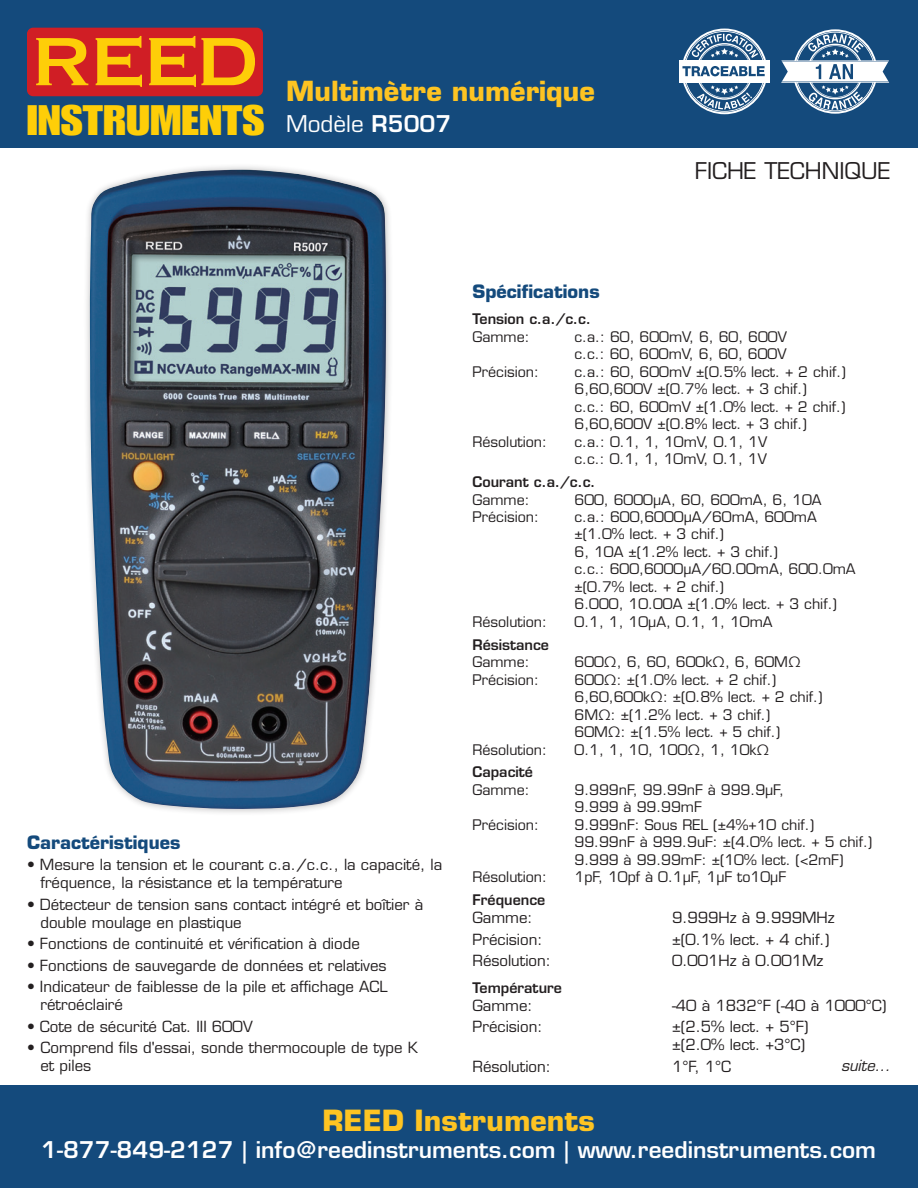
<style>
.page{position:relative;width:918px;height:1188px;background:#fff}
.page>*{position:absolute;margin:0;border:0;box-sizing:border-box;transform-origin:0 0}
.t1{font:41.7px "Impact LT Std";color:#fece08;scale:1.19 1}
.t2{font:700 28.5px "Eurostile LT Std";color:#fec422}
.t3{font:700 27px "Eurostile LT Std";color:#fec422}
.t4{font:600 22.5px "Eurostile LT Std";color:#fff}
.t5{font:22.5px "Eurostile LT Std";color:#231f20}
.t6{font:22.5px "Eurostile LT Std";color:#fff}
.t7{font:700 18px "Eurostile LT Std";color:#144a7c}
.t8{font:15px/18px "Eurostile LT Std";color:#231f20}
.t9{font:italic 15px "Eurostile LT Std";color:#231f20}
.t10{font:14.25px/17.4px "Eurostile LT Std";color:#231f20}
.t11{font:600 14.25px "Eurostile LT Std";color:#231f20}
.s1{font-weight:600}
</style>
<div class="page">
<div style="left:0;top:0;width:918px;height:148px;background:#144a7c"></div>
<div style="left:0;top:1085px;width:918px;height:103px;background:#144a7c"></div>
<svg style="left:781px;top:29px;width:108px;height:85px"></svg>
<div style="left:27px;top:28px;width:236px;height:68px;background:#d01e25;border-radius:6px"></div>
<svg style="left:36px;top:38px;width:52px;height:47px"></svg>
<svg style="left:96px;top:36px;width:46px;height:51px"></svg>
<svg style="left:149px;top:36px;width:106px;height:51px"></svg>
<div style="left:83px;top:162px;width:310px;height:654px;background:#231f20;opacity:.3"></div>
<img style="left:90px;top:170px;width:296px;height:639px">
<svg style="left:683px;top:83px;width:83px;height:31px"></svg>
<div style="left:679px;top:62px;width:91px;height:19px;background:#fff"></div>
<hr style="left:679px;top:60px;width:91px;height:1px;background:#fff">
<hr style="left:679px;top:82px;width:91px;height:1px;background:#fff">
<svg style="left:682px;top:29px;width:84px;height:47px"></svg>
<h1 class="t1" style="left:27px;top:96px;width:201px">INSTRUMENTS</h1>
<h3 class="t3" style="left:286px;top:75px;width:310px">Multimètre numérique</h3>
<h3 class="t6" style="left:286px;top:110px;width:167px">Modèle <span class="s1">R5007</span></h3>
<h3 class="t5" style="left:695px;top:157px;width:197px">FICHE TECHNIQUE</h3>
<p class="t7" style="left:27px;top:831px;width:155px">Caractéristiques</p>
<p class="t8" style="left:40px;top:856px;width:403px;text-indent:-14px">• Mesure la tension et le courant c.a./c.c., la capacité, la fréquence, la résistance et la température</p>
<p class="t8" style="left:40px;top:895px;width:384px;text-indent:-14px">• Détecteur de tension sans contact intégré et boîtier à double moulage en plastique</p>
<p class="t8" style="left:27px;top:935px;width:334px">• Fonctions de continuité et vérification à diode</p>
<p class="t8" style="left:27px;top:956px;width:361px">• Fonctions de sauvegarde de données et relatives</p>
<p class="t8" style="left:40px;top:978px;width:349px;text-indent:-14px">• Indicateur de faiblesse de la pile et affichage ACL rétroéclairé</p>
<p class="t8" style="left:27px;top:1017px;width:227px">• Cote de sécurité Cat. III 600V</p>
<p class="t8" style="left:40px;top:1039px;width:379px;text-indent:-13px">• Comprend fils d'essai, sonde thermocouple de type K et piles</p>
<p class="t7" style="left:472px;top:280px;width:129px">Spécifications</p>
<p class="t11" style="left:472px;top:310px;width:120px">Tension c.a./c.c.</p>
<p class="t10" style="left:472px;top:328px;width:59px">Gamme:</p>
<p class="t10" style="left:575px;top:328px;width:214px">c.a.: 60, 600mV, 6, 60, 600V c.c.: 60, 600mV, 6, 60, 600V</p>
<p class="t10" style="left:472px;top:363px;width:68px">Précision:</p>
<p class="t10" style="left:575px;top:363px;width:273px">c.a.: 60, 600mV ±(0.5% lect. + 2 chif.)<br>6,60,600V ±(0.7% lect. + 3 chif.)<br>c.c.: 60, 600mV ±(1.0% lect. + 2 chif.)<br>6,60,600V ±(0.8% lect. + 3 chif.)</p>
<p class="t10" style="left:472px;top:433px;width:76px">Résolution:</p>
<p class="t10" style="left:575px;top:433px;width:194px">c.a.: 0.1, 1, 10mV, 0.1, 1V c.c.: 0.1, 1, 10mV, 0.1, 1V</p>
<p class="t11" style="left:472px;top:473px;width:125px">Courant c.a./c.c.</p>
<p class="t10" style="left:472px;top:491px;width:59px">Gamme:</p>
<p class="t10" style="left:575px;top:491px;width:249px">600, 6000µA, 60, 600mA, 6, 10A</p>
<p class="t10" style="left:472px;top:508px;width:68px">Précision:</p>
<p class="t10" style="left:575px;top:508px;width:283px">c.a.: 600,6000µA/60mA, 600mA ±(1.0% lect. + 3 chif.)<br>6, 10A ±(1.2% lect. + 3 chif.)<br>c.c.: 600,6000µA/60.00mA, 600.0mA ±(0.7% lect. + 2 chif.)<br>6.000, 10.00A ±(1.0% lect. + 3 chif.)</p>
<p class="t10" style="left:472px;top:613px;width:76px">Résolution:</p>
<p class="t10" style="left:575px;top:613px;width:200px">0.1, 1, 10µA, 0.1, 1, 10mA</p>
<p class="t11" style="left:472px;top:636px;width:78px">Résistance</p>
<p class="t10" style="left:472px;top:653px;width:59px">Gamme:</p>
<p class="t10" style="left:575px;top:653px;width:228px">600Ω, 6, 60, 600kΩ, 6, 60MΩ</p>
<p class="t10" style="left:472px;top:671px;width:68px">Précision:</p>
<p class="t10" style="left:575px;top:671px;width:250px">600Ω: ±(1.0% lect. + 2 chif.)<br>6,60,600kΩ: ±(0.8% lect. + 2 chif.)<br>6MΩ: ±(1.2% lect. + 3 chif.)<br>60MΩ: ±(1.5% lect. + 5 chif.)</p>
<p class="t10" style="left:472px;top:741px;width:76px">Résolution:</p>
<p class="t10" style="left:575px;top:741px;width:196px">0.1, 1, 10, 100Ω, 1, 10kΩ</p>
<p class="t11" style="left:472px;top:763px;width:62px">Capacité</p>
<p class="t10" style="left:472px;top:781px;width:59px">Gamme:</p>
<p class="t10" style="left:575px;top:781px;width:211px">9.999nF, 99.99nF à 999.9µF,<br>9.999 à 99.99mF</p>
<p class="t10" style="left:472px;top:816px;width:68px">Précision:</p>
<p class="t10" style="left:575px;top:816px;width:299px">9.999nF: Sous REL (±4%+10 chif.)<br>99.99nF à 999.9uF: ±(4.0% lect. + 5 chif.)<br>9.999 à 99.99mF: ±(10% lect. (&lt;2mF)</p>
<p class="t10" style="left:472px;top:868px;width:76px">Résolution:</p>
<p class="t10" style="left:575px;top:868px;width:213px">1pF, 10pf à 0.1µF, 1µF to10µF</p>
<p class="t11" style="left:472px;top:891px;width:74px">Fréquence</p>
<p class="t8" style="left:472px;top:909px;width:62px">Gamme:</p>
<p class="t8" style="left:672px;top:909px;width:164px">9.999Hz à 9.999MHz</p>
<p class="t8" style="left:472px;top:930px;width:72px">Précision:</p>
<p class="t8" style="left:672px;top:930px;width:159px">±(0.1% lect. + 4 chif.)</p>
<p class="t8" style="left:472px;top:952px;width:80px">Résolution:</p>
<p class="t8" style="left:672px;top:952px;width:153px">0.001Hz à 0.001Mz</p>
<p class="t11" style="left:472px;top:978px;width:91px">Température</p>
<p class="t8" style="left:472px;top:996px;width:62px">Gamme:</p>
<p class="t8" style="left:672px;top:996px;width:216px">-40 à 1832°F (-40 à 1000°C)</p>
<p class="t8" style="left:472px;top:1018px;width:72px">Précision:</p>
<p class="t8" style="left:672px;top:1018px;width:138px">±(2.5% lect. + 5°F) ±(2.0% lect. +3°C)</p>
<p class="t8" style="left:472px;top:1057px;width:80px">Résolution:</p>
<p class="t8" style="left:672px;top:1057px;width:61px">1°F, 1°C</p>
<p class="t9" style="left:841px;top:1057px;width:51px">suite...</p>
<h2 class="t2" style="left:323px;top:1102px;width:274px">REED Instruments</h2>
<h3 class="t4" style="left:41px;top:1135px;width:836px">1-877-849-2127 | info@reedinstruments.com | www.reedinstruments.com</h3>
</div>
